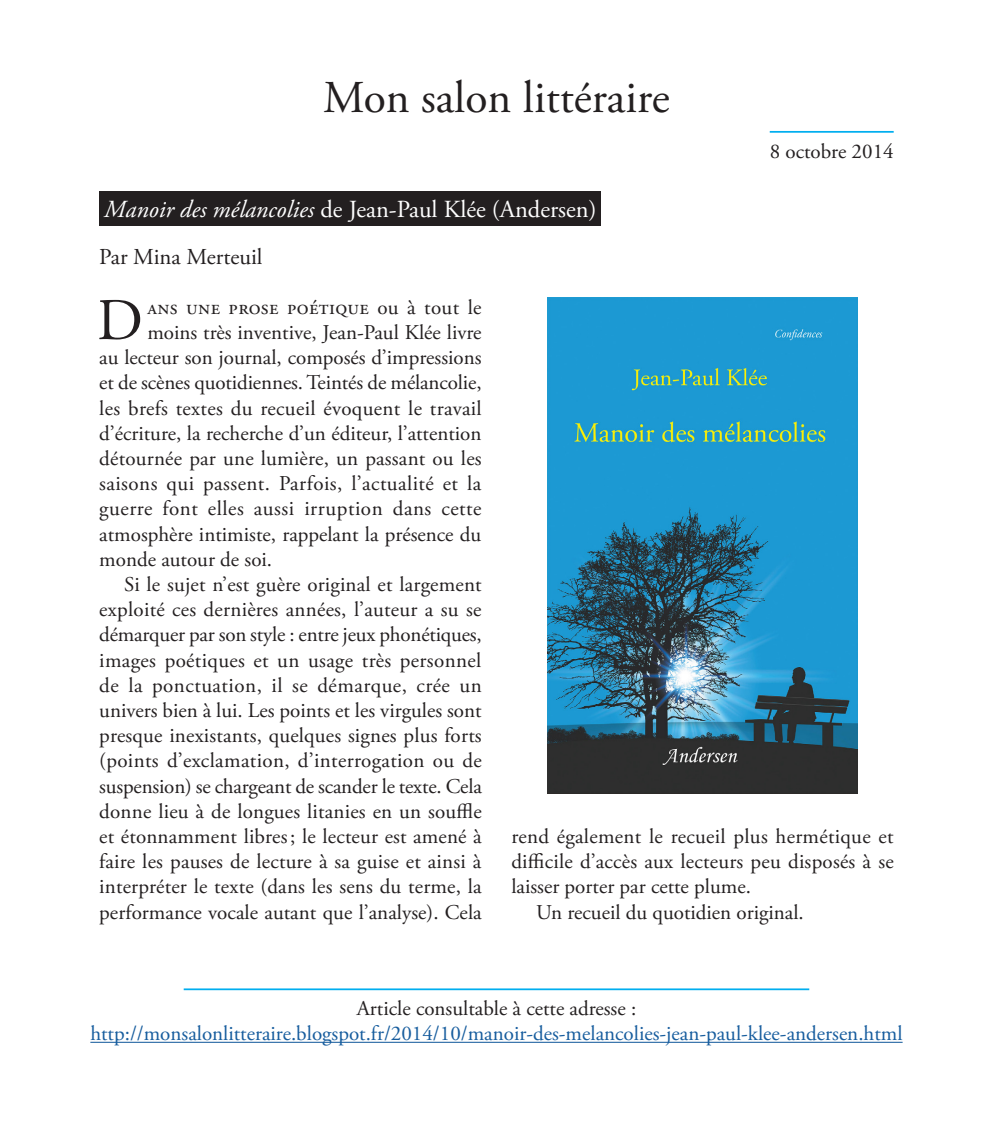
<style>
.page{position:relative;width:993px;height:1141px;background:#fff}
.page>*{position:absolute;margin:0;border:0;box-sizing:border-box;transform-origin:0 0}
.p-lettrine{font:58.98px "Adobe Garamond Pro";color:#231f20}
.t1{font:45.5px "Adobe Garamond Pro";color:#231f20}
.t2{font:24.5px "Adobe Garamond Pro";color:#fff}
.t3{font:22.75px "Adobe Garamond Pro";color:#231f20}
.p-alinea{font:21px/25.2px "Adobe Garamond Pro";letter-spacing:.01em;color:#231f20;text-align:justify}
.p-lettrine-2{font:21px "Adobe Garamond Pro";color:#231f20}
.t4{font:21px "Adobe Garamond Pro";color:#175d9e}
.p-lettrine-3{font:21px "Adobe Garamond Pro";letter-spacing:.025em;color:#231f20}
.p-lettrine-4{font:21px "Adobe Garamond Pro";letter-spacing:.02em;color:#231f20}
.s1{font-style:italic}
</style>
<div class="page">
<hr style="left:184px;top:988px;width:625px;height:2px;background:#00aeef">
<hr style="left:90px;top:1042px;width:812px;height:1px;background:#175d9e">
<div style="left:99px;top:191px;width:501px;height:35px;background:#231f20"></div>
<img style="left:547px;top:298px;width:310px;height:496px">
<hr style="left:769px;top:131px;width:124px;height:2px;background:#00aeef">
<p class="t1" style="left:323px;top:71px;width:348px">Mon salon littéraire</p>
<p class="p-alinea" style="left:769px;top:139px;width:125px">8 octobre 2014</p>
<p class="t2" style="left:104px;top:194px;width:493px"><span class="s1">Manoir des mélancolies</span> de Jean-Paul Klée (Andersen)</p>
<p class="t3" style="left:99px;top:243px;width:165px">Par Mina Merteuil</p>
<p class="p-lettrine" style="left:97px;top:285px;width:48px">D</p>
<p class="p-lettrine-4" style="left:147px;top:295px;width:335px">ans une prose poétique ou à tout le</p>
<p class="p-lettrine-2" style="left:147px;top:320px;width:335px">moins très inventive, Jean-Paul Klée livre</p>
<p class="p-lettrine-2" style="left:99px;top:345px;width:383px">au lecteur son journal, composés d’impressions</p>
<p class="p-lettrine-2" style="left:99px;top:370px;width:384px">et de scènes quotidiennes. Teintés de mélancolie,</p>
<p class="p-lettrine-2" style="left:99px;top:395px;width:384px">les brefs textes du recueil évoquent le travail</p>
<p class="p-lettrine-2" style="left:99px;top:421px;width:383px">d’écriture, la recherche d’un éditeur, l’attention</p>
<p class="p-lettrine-2" style="left:99px;top:446px;width:384px">détournée par une lumière, un passant ou les</p>
<p class="p-lettrine-2" style="left:99px;top:471px;width:383px">saisons qui passent. Parfois, l’actualité et la</p>
<p class="p-lettrine-3" style="left:99px;top:496px;width:383px">guerre font elles aussi irruption dans cette</p>
<p class="p-lettrine-2" style="left:99px;top:521px;width:383px">atmosphère intimiste, rappelant la présence du</p>
<p class="p-lettrine-2" style="left:99px;top:547px;width:174px">monde autour de soi.</p>
<p class="p-alinea" style="left:99px;top:573px;width:384px;text-indent:25px">Si le sujet n’est guère original et largement exploité ces dernières années, l’auteur a su se démarquer par son style : entre jeux phonétiques, images poétiques et un usage très personnel de la ponctuation, il se démarque, crée un univers bien à lui. Les points et les virgules sont presque inexistants, quelques signes plus forts (points d’exclamation, d’interrogation ou de suspension) se chargeant de scander le texte. Cela donne lieu à de longues litanies en un souffle et étonnamment libres; le lecteur est amené à faire les pauses de lecture à sa guise et ainsi à interpréter le texte (dans les sens du terme, la performance vocale autant que l’analyse). Cela</p>
<p class="p-alinea" style="left:511px;top:825px;width:383px">rend également le recueil plus hermétique et difficile d’accès aux lecteurs peu disposés à se laisser porter par cette plume.</p>
<p class="p-alinea" style="left:536px;top:900px;width:269px">Un recueil du quotidien original.</p>
<p class="p-alinea" style="left:356px;top:996px;width:281px">Article consultable à cette adresse :</p>
<p class="t4" style="left:90px;top:1021px;width:813px">http://monsalonlitteraire.blogspot.fr/2014/10/manoir-des-melancolies-jean-paul-klee-andersen.html</p>
</div>
